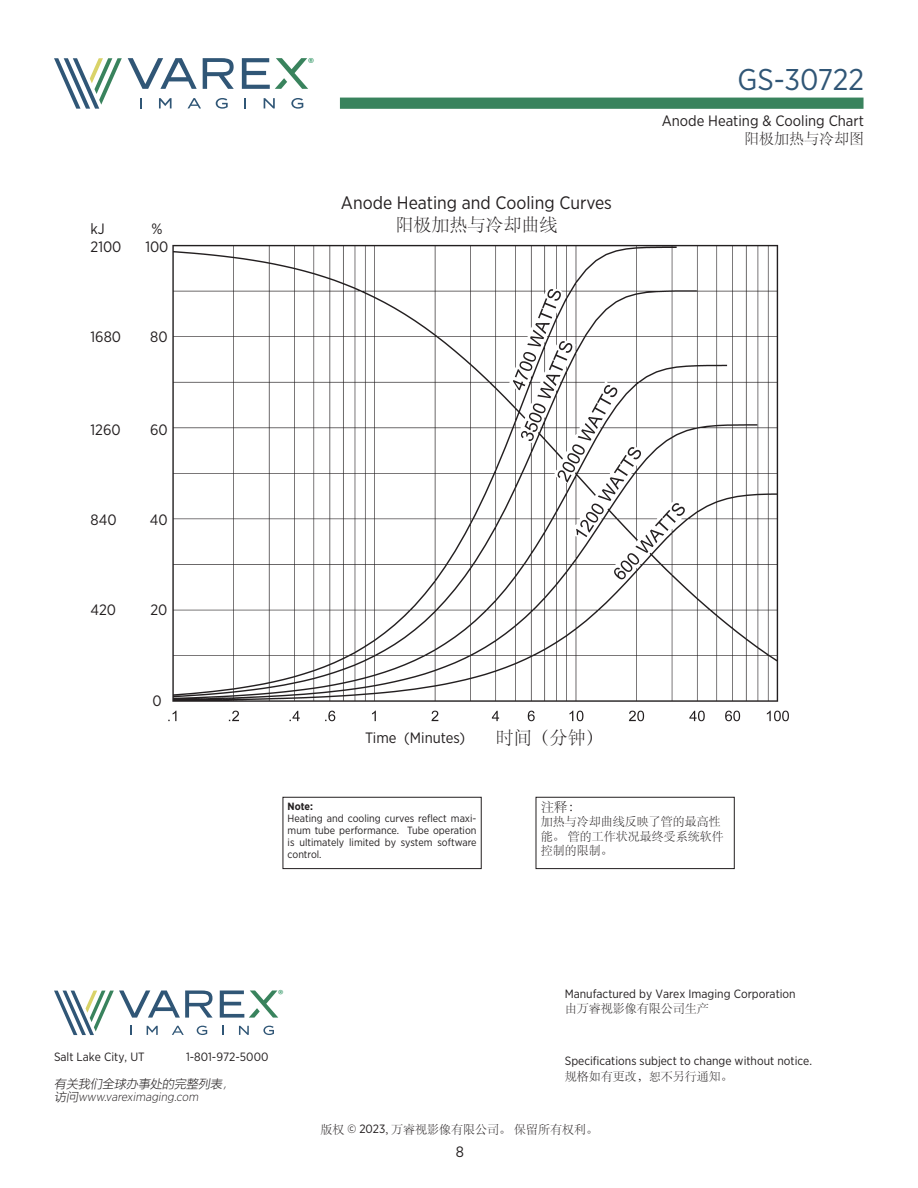
<style>
.page{position:relative;width:918px;height:1188px;background:#fff}
.page>*{position:absolute;margin:0;border:0;box-sizing:border-box;transform-origin:0 0}
.t1{font:30px "Gotham Narrow";color:#305676}
.t2{font:18px "Gotham Narrow";color:#231f20}
.t3{font:18px "ST Song";color:#231f20}
.t4{font:15px "Gotham Narrow";color:#231f20}
.t5{font:15px "ST Song";color:#231f20}
.t6{font:13.5px "ST Song";color:#231f20}
.t7{font:12px "Gotham Narrow";color:#231f20}
.t8{font:12px/14.4px "ST Song";color:#231f20}
.t9{font:italic 300 12px "Gotham Narrow";color:#231f20}
.t10{font:italic 12px "Microsoft Ya Hei UI Light";color:#231f20}
.t11{font:11.7px "Neutraface Text Book Alt";color:#0a8348}
.t12{font:10.5px/12px "Gotham Narrow";color:#231f20;text-align:justify}
.t13{font:700 10.5px "Gotham Narrow";color:#231f20}
.t14{font:10.2px "Neutraface Text Book Alt";color:#0a8348}
.s1{font-family:"Microsoft Ya Hei UI Light";font-weight:400}
.s2{font-family:"Gotham Narrow"}
</style>
<div class="page">
<div style="left:340px;top:98px;width:524px;height:11px;background:#39835d"></div>
<svg style="left:54px;top:58px;width:68px;height:51px"></svg>
<svg style="left:140px;top:98px;width:2px;height:10px"></svg>
<svg style="left:159px;top:98px;width:13px;height:10px"></svg>
<svg style="left:188px;top:98px;width:13px;height:10px"></svg>
<svg style="left:216px;top:98px;width:12px;height:11px"></svg>
<svg style="left:264px;top:98px;width:11px;height:10px"></svg>
<svg style="left:291px;top:98px;width:12px;height:11px"></svg>
<svg style="left:128px;top:58px;width:180px;height:31px"></svg>
<svg style="left:54px;top:991px;width:224px;height:44px"></svg>
<img style="left:168px;top:244px;width:621px;height:478px">
<div style="left:91px;top:222px;width:78px;height:496px;background:#fff"></div>
<div style="left:283px;top:797px;width:199px;height:72px;border:1px solid #231f20"></div>
<div style="left:536px;top:797px;width:199px;height:72px;border:1px solid #231f20"></div>
<p class="t4" style="left:91px;top:219px;width:16px">kJ</p>
<p class="t4" style="left:151px;top:219px;width:13px">%</p>
<p class="t4" style="left:91px;top:237px;width:32px">2100</p>
<p class="t4" style="left:145px;top:237px;width:25px">100</p>
<p class="t4" style="left:91px;top:327px;width:32px">1680</p>
<p class="t4" style="left:150px;top:327px;width:19px">80</p>
<p class="t4" style="left:91px;top:420px;width:32px">1260</p>
<p class="t4" style="left:150px;top:420px;width:19px">60</p>
<p class="t4" style="left:91px;top:510px;width:28px">840</p>
<p class="t4" style="left:150px;top:510px;width:19px">40</p>
<p class="t4" style="left:91px;top:600px;width:27px">420</p>
<p class="t4" style="left:150px;top:600px;width:19px">20</p>
<p class="t4" style="left:152px;top:692px;width:11px">0</p>
<p class="t11" style="left:308px;top:54px;width:7px">®</p>
<p class="t2" style="left:341px;top:191px;width:273px">Anode Heating and Cooling Curves</p>
<p class="t3" style="left:395px;top:213px;width:163px">阳极加热与冷却曲线</p>
<h1 class="t1" style="left:737px;top:61px;width:128px">GS-30722</h1>
<p class="t4" style="left:662px;top:112px;width:204px">Anode Heating &amp; Cooling Chart</p>
<p class="t5" style="left:744px;top:128px;width:121px">阳极加热与冷却图</p>
<p class="t4" style="left:365px;top:729px;width:102px">Time (Minutes)</p>
<p class="t3" style="left:496px;top:725px;width:109px">时间（分钟）</p>
<p class="t13" style="left:288px;top:800px;width:27px">Note:</p>
<p class="t12" style="left:288px;top:812px;width:190px">Heating and cooling curves reflect maxi&shy;mum tube performance. Tube operation is ultimately limited by system software control.</p>
<p class="t6" style="left:541px;top:798px;width:42px">注释：</p>
<p class="t8" style="left:541px;top:814px;width:184px">加热与冷却曲线反映了管的最高性能。 管的工作状况最终受系统软件控制的限制。</p>
<p class="t14" style="left:278px;top:987px;width:7px">®</p>
<p class="t7" style="left:54px;top:1049px;width:92px">Salt Lake City, UT</p>
<p class="t7" style="left:186px;top:1049px;width:84px">1-801-972-5000</p>
<p class="t10" style="left:54px;top:1075px;width:184px">有关我们全球办事处的完整列表，</p>
<p class="t9" style="left:54px;top:1090px;width:148px"><span class="s1">访问</span>www.vareximaging.com</p>
<p class="t7" style="left:565px;top:986px;width:232px">Manufactured by Varex Imaging Corporation</p>
<p class="t8" style="left:565px;top:1001px;width:145px">由万睿视影像有限公司生产</p>
<p class="t7" style="left:565px;top:1054px;width:249px">Specifications subject to change without notice.</p>
<p class="t8" style="left:565px;top:1069px;width:169px">规格如有更改，恕不另行通知。</p>
<p class="t8" style="left:320px;top:1122px;width:279px">版权 <span class="s2">© 2023</span>, 万睿视影像有限公司。 保留所有权利。</p>
<h3 class="t4" style="left:456px;top:1142px;width:10px">8</h3>
</div>
